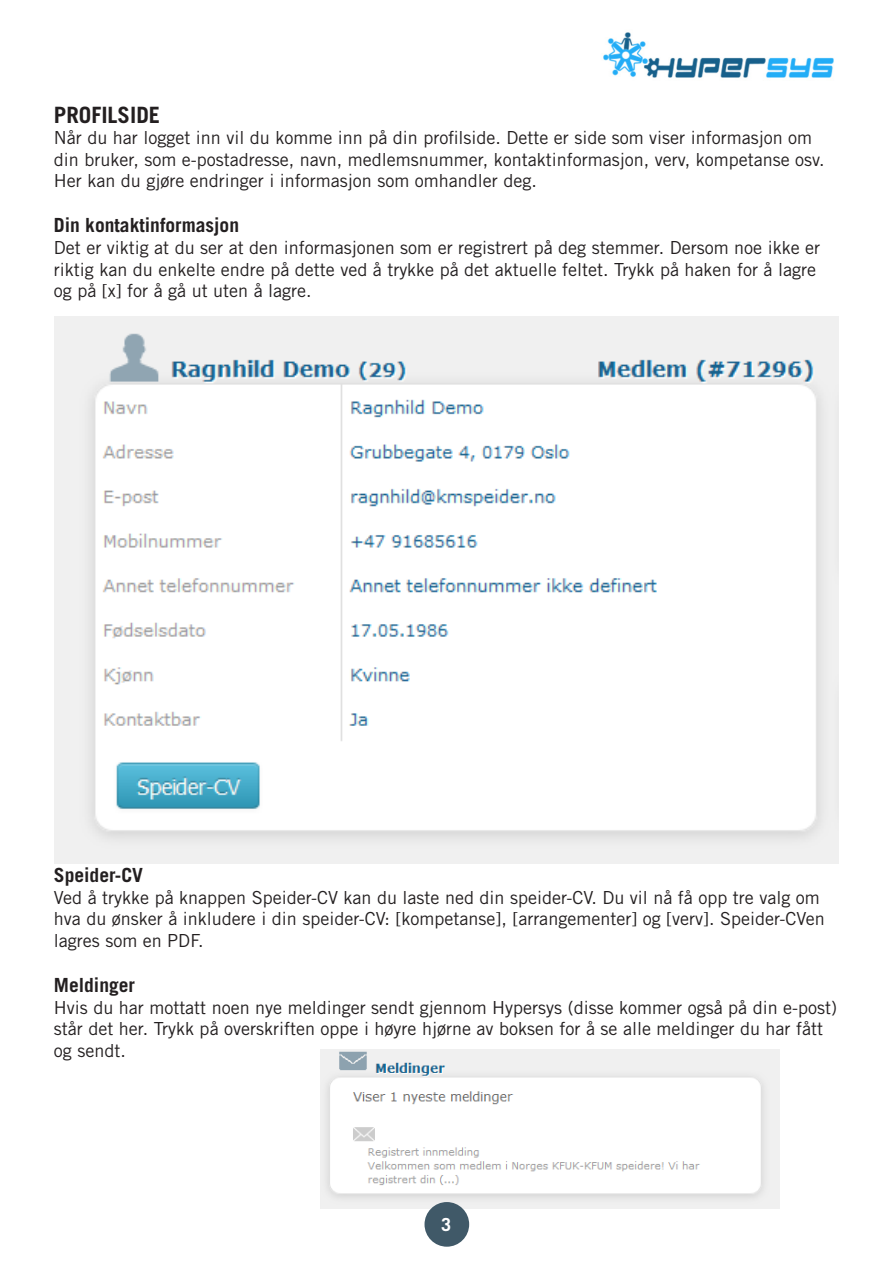
<style>
.page{position:relative;width:893px;height:1263px;background:#fff}
.page>*{position:absolute;margin:0;border:0;box-sizing:border-box;transform-origin:0 0}
.t1{font:700 22.5px "Trade Gothic LT Std";color:#231f20}
.t2{font:700 19.5px "Trade Gothic LT Std";color:#231f20}
.t3{font:18px/21.6px "Trade Gothic LT Std";color:#231f20}
.t4{font:700 18px "Trade Gothic LT Std";color:#fff}
</style>
<div class="page">
<img style="left:603px;top:32px;width:231px;height:46px">
<img style="left:320px;top:1050px;width:459px;height:159px">
<div style="left:424px;top:1202px;width:45px;height:45px;background:#405968;border-radius:50%"></div>
<img style="left:54px;top:316px;width:785px;height:547px">
<p class="t1" style="left:54px;top:101px;width:108px">PROFILSIDE</p>
<p class="t3" style="left:54px;top:127px;width:772px">Når du har logget inn vil du komme inn på din profilside. Dette er side som viser informasjon om din bruker, som e-postadresse, navn, medlemsnummer, kontaktinformasjon, verv, kompetanse osv.<br>Her kan du gjøre endringer i informasjon som omhandler deg.</p>
<p class="t2" style="left:54px;top:213px;width:187px">Din kontaktinformasjon</p>
<p class="t3" style="left:54px;top:237px;width:768px">Det er viktig at du ser at den informasjonen som er registrert på deg stemmer. Dersom noe ikke er riktig kan du enkelte endre på dette ved å trykke på det aktuelle feltet. Trykk på haken for å lagre og på [x] for å gå ut uten å lagre.</p>
<p class="t2" style="left:54px;top:863px;width:91px">Speider-CV</p>
<p class="t3" style="left:54px;top:886px;width:773px">Ved å trykke på knappen Speider-CV kan du laste ned din speider-CV. Du vil nå få opp tre valg om hva du ønsker å inkludere i din speider-CV: [kompetanse], [arrangementer] og [verv]. Speider-CVen lagres som en PDF.</p>
<p class="t2" style="left:54px;top:973px;width:83px">Meldinger</p>
<p class="t3" style="left:54px;top:996px;width:785px">Hvis du har mottatt noen nye meldinger sendt gjennom Hypersys (disse kommer også på din e-post) står det her. Trykk på overskriften oppe i høyre hjørne av boksen for å se alle meldinger du har fått og sendt.</p>
<p class="t4" style="left:441px;top:1213px;width:12px">3</p>
</div>
